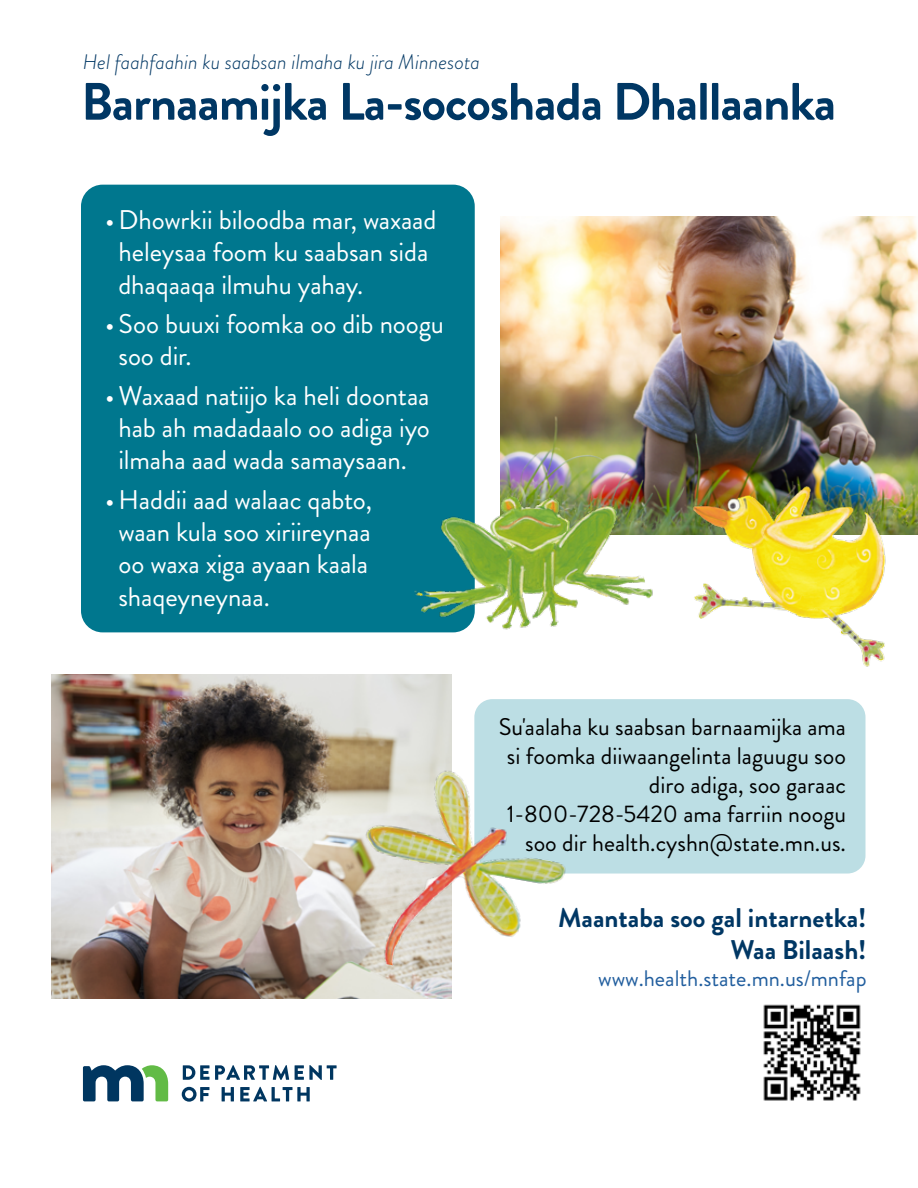
<style>
.page{position:relative;width:918px;height:1188px;background:#fff}
.page>*{position:absolute;margin:0;border:0;box-sizing:border-box;transform-origin:0 0}
.t1{font:700 52.5px "Brandon Grotesque";letter-spacing:-.02em;color:#003764}
.t2{font:27px/32.4px "Brandon Grotesque";letter-spacing:-.005em;color:#fff}
.t3{font:700 27px/32.4px "Brandon Grotesque";color:#003764;text-align:right}
.t4{font:24px/28.8px "Brandon Grotesque";color:#000;text-align:right}
.t5{font:22.5px "Brandon Grotesque";color:#215e9e}
.t6{font:italic 300 21px "Brandon Grotesque";color:#003764}
</style>
<div class="page">
<div style="left:81px;top:185px;width:394px;height:447px;background:#00778e;border-radius:22px"></div>
<img style="left:500px;top:216px;width:418px;height:319px">
<img style="left:409px;top:482px;width:248px;height:151px">
<img style="left:688px;top:483px;width:204px;height:184px">
<img style="left:52px;top:675px;width:400px;height:324px">
<div style="left:474px;top:699px;width:392px;height:175px;background:#bcdee4;border-radius:18px"></div>
<img style="left:336px;top:752px;width:251px;height:241px">
<svg style="left:83px;top:1065px;width:85px;height:36px"></svg>
<svg style="left:183px;top:1065px;width:106px;height:15px"></svg>
<svg style="left:295px;top:1065px;width:42px;height:15px"></svg>
<svg style="left:182px;top:1087px;width:27px;height:15px"></svg>
<svg style="left:222px;top:1087px;width:12px;height:14px"></svg>
<svg style="left:240px;top:1087px;width:70px;height:14px"></svg>
<img style="left:763px;top:1004px;width:98px;height:97px">
<p class="t6" style="left:83px;top:47px;width:399px">Hel faahfaahin ku saabsan ilmaha ku jira Minnesota</p>
<h2 class="t1" style="left:81px;top:65px;width:757px">Barnaamijka La-socoshada Dhallaanka</h2>
<p class="t2" style="left:118px;top:204px;width:319px;text-indent:-14px">• Dhowrkii biloodba mar, waxaad heleysaa foom ku saabsan sida dhaqaaqa ilmuhu yahay.</p>
<p class="t2" style="left:118px;top:308px;width:327px;text-indent:-14px">• Soo buuxi foomka oo dib noogu soo dir.</p>
<p class="t2" style="left:105px;top:379px;width:326px;text-align:center">• Waxaad natiijo ka heli doontaa hab ah madadaalo oo adiga iyo ilmaha aad wada samaysaan.</p>
<p class="t2" style="left:118px;top:483px;width:255px;text-indent:-14px">• Haddii aad walaac qabto, waan kula soo xiriireynaa oo waxa xiga ayaan kaala shaqeyneynaa.</p>
<p class="t4" style="left:499px;top:713px;width:349px">Su'aalaha ku saabsan barnaamijka ama si foomka diiwaangelinta laguugu soo diro adiga, soo garaac 1-800-728-5420 ama farriin noogu soo dir health.cyshn@state.mn.us.</p>
<p class="t3" style="left:558px;top:901px;width:310px">Maantaba soo gal intarnetka!<br>Waa Bilaash!</p>
<p class="t5" style="left:598px;top:963px;width:270px">www.health.state.mn.us/mnfap</p>
</div>
